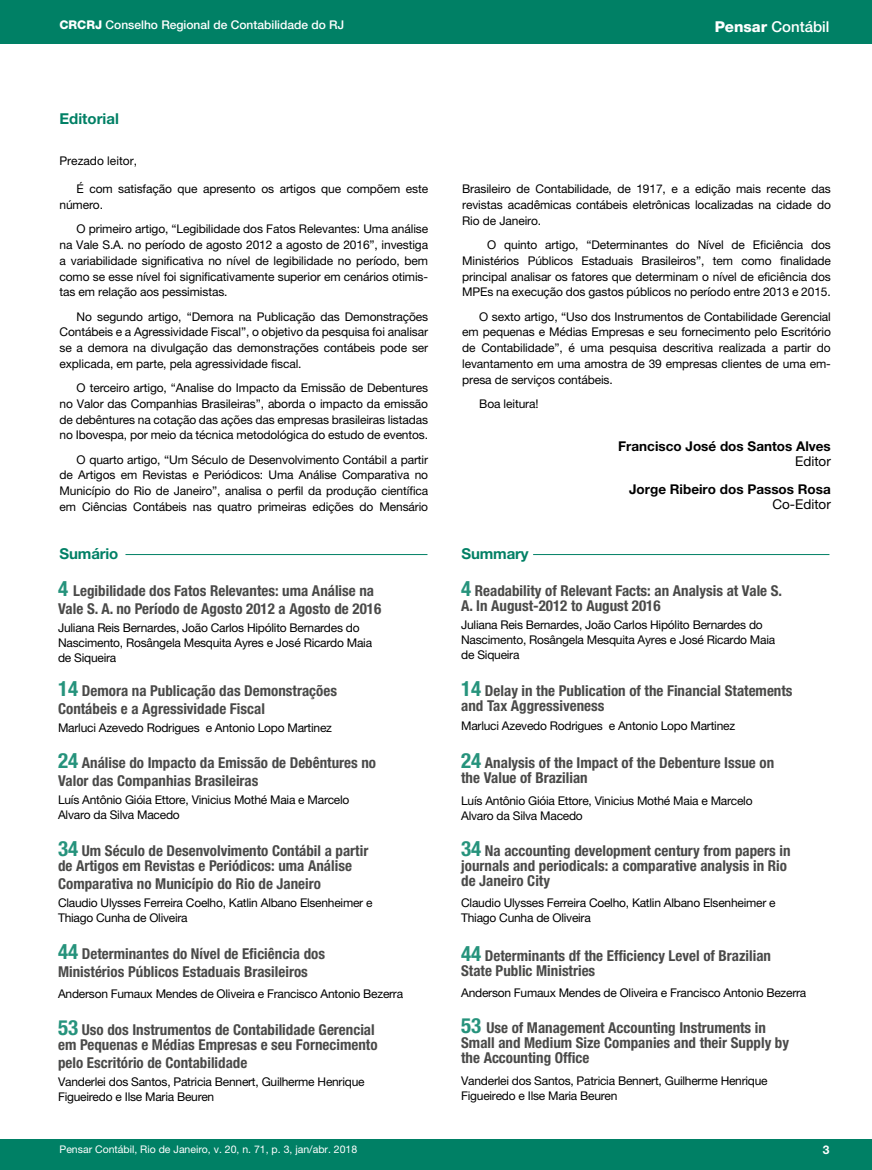
<style>
.page{position:relative;width:872px;height:1170px;background:#fff}
.page>*{position:absolute;margin:0;border:0;box-sizing:border-box;transform-origin:0 0}
.t1{font:700 condensed 15px/15px "Helvetica Neue LT Pro";color:#4a4a49}
.t2{font:700 15px "Helvetica Neue LT Pro";letter-spacing:-.01em;color:#008065}
.t3{font:500 15px "Helvetica Neue LT Pro";color:#fff}
.t4{font:700 13.5px "Helvetica Neue LT Pro";color:#000}
.t5{font:13.5px "Helvetica Neue LT Pro";color:#000}
.t6{font:12px/15.8px "Helvetica Neue LT Pro";letter-spacing:-.02em;color:#000}
.t7{font:500 12px "Helvetica Neue LT Pro";color:#fff}
.t8{font:12px "Helvetica Neue LT Pro";color:#000}
.t9{font:700 12px "Helvetica Neue LT Pro";color:#fff}
.t10{font:10.5px "Helvetica Neue LT Pro";color:#fff}
.s1{font-weight:800}
.s2{font-size:21px;color:#26937c}
</style>
<div class="page">
<div style="left:0;top:0;width:872px;height:44px;background:#008065"></div>
<div style="left:0;top:1139px;width:872px;height:30px;background:#008065"></div>
<hr style="left:443px;top:115px;width:1px;height:986px;background:#9d9d9c">
<hr style="left:125px;top:554px;width:302px;height:1px;background:#008065">
<hr style="left:533px;top:554px;width:296px;height:1px;background:#008065">
<p class="t7" style="left:60px;top:18px;width:286px"><span class="s1">CRCRJ</span> Conselho Regional de Contabilidade do RJ</p>
<p class="t3" style="left:714px;top:17px;width:116px"><span class="s1">Pensar</span> Contábil</p>
<p class="t2" style="left:60px;top:110px;width:61px">Editorial</p>
<p class="t8" style="left:60px;top:153px;width:79px">Prezado leitor,</p>
<p class="t6" style="left:60px;top:181px;width:370px;text-indent:17px">É com satisfação que apresento os artigos que compõem este número.</p>
<p class="t6" style="left:60px;top:221px;width:370px;text-align:justify;text-indent:17px">O primeiro artigo, “Legibilidade dos Fatos Relevantes: Uma análise na Vale S.A. no período de agosto 2012 a agosto de 2016”, investiga a variabilidade significativa no nível de legibilidade no período, bem como se esse nível foi significativamente superior em cenários otimis&shy;tas em relação aos pessimistas.</p>
<p class="t6" style="left:60px;top:308px;width:370px;text-align:justify;text-indent:17px">No segundo artigo, “Demora na Publicação das Demonstrações Contábeis e a Agressividade Fiscal”, o objetivo da pesquisa foi analisar se a demora na divulgação das demonstrações contábeis pode ser explicada, em parte, pela agressividade fiscal.</p>
<p class="t6" style="left:60px;top:380px;width:370px;text-align:justify;text-indent:17px">O terceiro artigo, “Analise do Impacto da Emissão de Debentures no Valor das Companhias Brasileiras”, aborda o impacto da emissão de debêntures na cotação das ações das empresas brasileiras listadas no Ibovespa, por meio da técnica metodológica do estudo de eventos.</p>
<p class="t6" style="left:60px;top:451px;width:370px;text-align:justify;text-indent:17px">O quarto artigo, “Um Século de Desenvolvimento Contábil a partir de Artigos em Revistas e Periódicos: Uma Análise Comparativa no Município do Rio de Janeiro”, analisa o perfil da produção científica em Ciências Contábeis nas quatro primeiras edições do Mensário</p>
<p class="t6" style="left:462px;top:181px;width:370px;text-align:justify">Brasileiro de Contabilidade, de 1917, e a edição mais recente das revistas acadêmicas contábeis eletrônicas localizadas na cidade do Rio de Janeiro.</p>
<p class="t6" style="left:462px;top:237px;width:370px;text-align:justify;text-indent:25px">O quinto artigo, “Determinantes do Nível de Eficiência dos Ministérios Públicos Estaduais Brasileiros”, tem como finalidade principal analisar os fatores que determinam o nível de eficiência dos MPEs na execução dos gastos públicos no período entre 2013 e 2015.</p>
<p class="t6" style="left:462px;top:308px;width:370px;text-align:justify;text-indent:17px">O sexto artigo, “Uso dos Instrumentos de Contabilidade Gerencial em pequenas e Médias Empresas e seu fornecimento pelo Escritório de Contabilidade”, é uma pesquisa descritiva realizada a partir do levantamento em uma amostra de 39 empresas clientes de uma em&shy;presa de serviços contábeis.</p>
<p class="t6" style="left:479px;top:395px;width:61px">Boa leitura!</p>
<p class="t4" style="left:618px;top:437px;width:214px">Francisco José dos Santos Alves</p>
<p class="t5" style="left:795px;top:453px;width:37px">Editor</p>
<p class="t4" style="left:629px;top:481px;width:203px">Jorge Ribeiro dos Passos Rosa</p>
<p class="t5" style="left:772px;top:496px;width:60px">Co-Editor</p>
<p class="t2" style="left:60px;top:544px;width:60px">Sumário</p>
<p class="t2" style="left:461px;top:544px;width:69px">Summary</p>
<p class="t1" style="left:58px;top:581px;width:325px;line-height:18px"><span class="s2">4</span> Legibilidade dos Fatos Relevantes: uma Análise na<br>Vale S. A. no Período de Agosto 2012 a Agosto de 2016</p>
<p class="t6" style="left:58px;top:620px;width:315px;line-height:15px">Juliana Reis Bernardes, João Carlos Hipólito Bernardes do<br>Nascimento, Rosângela Mesquita Ayres e José Ricardo Maia de Siqueira</p>
<p class="t1" style="left:58px;top:681px;width:280px;line-height:18px"><span class="s2">14</span> Demora na Publicação das Demonstrações<br>Contábeis e a Agressividade Fiscal</p>
<p class="t6" style="left:58px;top:719px;width:275px">Marluci Azevedo Rodrigues e Antonio Lopo Martinez</p>
<p class="t1" style="left:58px;top:753px;width:319px;line-height:18px"><span class="s2">24</span> Análise do Impacto da Emissão de Debêntures no<br>Valor das Companhias Brasileiras</p>
<p class="t6" style="left:58px;top:792px;width:293px;line-height:15px">Luís Antônio Gióia Ettore, Vinicius Mothé Maia e Marcelo<br>Alvaro da Silva Macedo</p>
<p class="t1" style="left:58px;top:843px;width:312px"><span class="s2">34</span> Um Século de Desenvolvimento Contábil a partir de Artigos em Revistas e Periódicos: uma Análise</p>
<p class="t1" style="left:58px;top:876px;width:264px">Comparativa no Município do Rio de Janeiro</p>
<p class="t6" style="left:58px;top:895px;width:316px;line-height:15px">Claudio Ulysses Ferreira Coelho, Katlin Albano Elsenheimer e<br>Thiago Cunha de Oliveira</p>
<p class="t1" style="left:58px;top:944px;width:268px;line-height:18px"><span class="s2">44</span> Determinantes do Nível de Eficiência dos<br>Ministérios Públicos Estaduais Brasileiros</p>
<p class="t6" style="left:58px;top:985px;width:346px">Anderson Fumaux Mendes de Oliveira e Francisco Antonio Bezerra</p>
<p class="t1" style="left:58px;top:1021px;width:321px"><span class="s2">53</span> Uso dos Instrumentos de Contabilidade Gerencial em Pequenas e Médias Empresas e seu Fornecimento</p>
<p class="t1" style="left:58px;top:1054px;width:191px">pelo Escritório de Contabilidade</p>
<p class="t6" style="left:58px;top:1073px;width:308px;line-height:15px">Vanderlei dos Santos, Patricia Bennert, Guilherme Henrique<br>Figueiredo e Ilse Maria Beuren</p>
<p class="t1" style="left:461px;top:583px;width:322px"><span class="s2">4</span> Readability of Relevant Facts: an Analysis at Vale S.<br>A. In August-2012 to August 2016</p>
<p class="t6" style="left:461px;top:617px;width:315px;line-height:15px">Juliana Reis Bernardes, João Carlos Hipólito Bernardes do<br>Nascimento, Rosângela Mesquita Ayres e José Ricardo Maia de Siqueira</p>
<p class="t1" style="left:461px;top:682px;width:333px"><span class="s2">14</span> Delay in the Publication of the Financial Statements and Tax Aggressiveness</p>
<p class="t6" style="left:461px;top:717px;width:275px">Marluci Azevedo Rodrigues e Antonio Lopo Martinez</p>
<p class="t1" style="left:461px;top:755px;width:314px"><span class="s2">24</span> Analysis of the Impact of the Debenture Issue on the Value of Brazilian</p>
<p class="t6" style="left:461px;top:792px;width:293px;line-height:15px">Luís Antônio Gióia Ettore, Vinicius Mothé Maia e Marcelo<br>Alvaro da Silva Macedo</p>
<p class="t1" style="left:461px;top:842px;width:331px"><span class="s2">34</span> Na accounting development century from papers in journals and periodicals: a comparative analysis in Rio de Janeiro City</p>
<p class="t6" style="left:461px;top:895px;width:316px;line-height:15px">Claudio Ulysses Ferreira Coelho, Katlin Albano Elsenheimer e<br>Thiago Cunha de Oliveira</p>
<p class="t1" style="left:461px;top:947px;width:311px"><span class="s2">44</span> Determinants df the Efficiency Level of Brazilian<br>State Public Ministries</p>
<p class="t6" style="left:461px;top:984px;width:346px">Anderson Fumaux Mendes de Oliveira e Francisco Antonio Bezerra</p>
<p class="t1" style="left:461px;top:1020px;width:329px"><span class="s2">53</span> Use of Management Accounting Instruments in<br>Small and Medium Size Companies and their Supply by the Accounting Office</p>
<p class="t6" style="left:461px;top:1072px;width:308px;line-height:15px">Vanderlei dos Santos, Patricia Bennert, Guilherme Henrique<br>Figueiredo e Ilse Maria Beuren</p>
<p class="t10" style="left:60px;top:1142px;width:299px">Pensar Contábil, Rio de Janeiro, v. 20, n. 71, p. 3, jan/abr. 2018</p>
<p class="t9" style="left:822px;top:1142px;width:8px">3</p>
</div>
